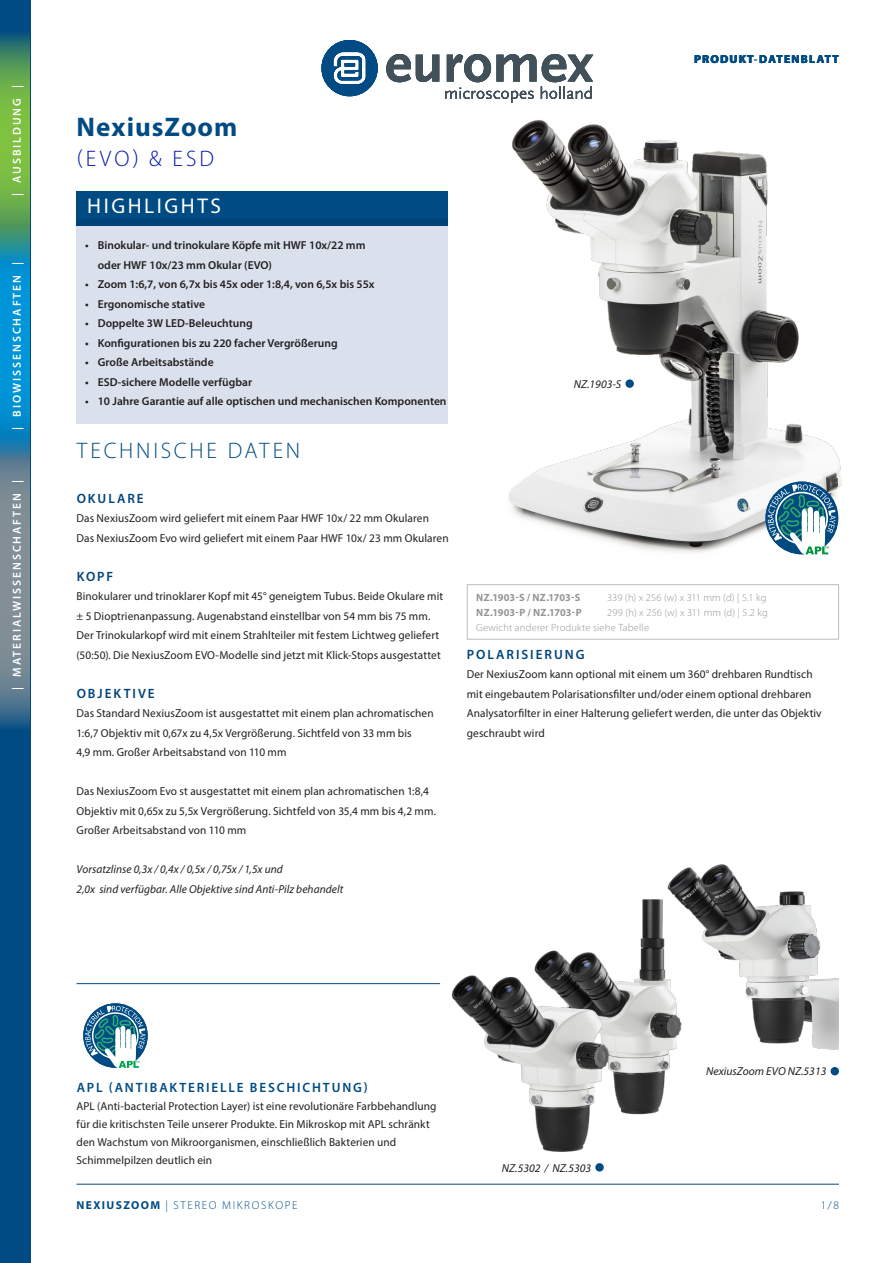
<style>
.page{position:relative;width:893px;height:1263px;background:#fff}
.page>*{position:absolute;margin:0;border:0;box-sizing:border-box;transform-origin:0 0}
.j_productkop{font:700 27px "Myriad Pro";letter-spacing:.04em;color:#004b84}
.j_product_onder_kop{font:300 22.5px "Myriad Pro";letter-spacing:.125em;color:#004b84}
.j_product_onder_kop-2{font:300 22.5px "Myriad Pro";letter-spacing:.14em;color:#0018a7}
.j_highlights{font:21.3px "Myriad Pro";letter-spacing:.12em;color:#fff}
.j_tussenkop{font:600 13.5px "Myriad Pro";letter-spacing:.14em;color:#004b84}
.j_tussenkop-2{font:600 13.5px "Myriad Pro";letter-spacing:.15em;color:#00447b}
.j_plat{font:600 13.5px "Myriad Pro";letter-spacing:.15em;color:#00447b}
.j_plat-2{font:11.55px/19.5px "Myriad Pro";letter-spacing:.01em;color:#231f20}
.j_specs_bullits{font:600 11.55px/19.5px "Myriad Pro";color:#231f20}
.j_tussenkop-3{font:11.55px/18px "Myriad Pro";letter-spacing:.01em;color:#231f20}
.italic{font:italic 11.55px/19.5px "Myriad Pro";letter-spacing:.005em;color:#231f20}
.t1{font:600 11.55px "Myriad Pro";letter-spacing:.17em;color:#fff}
.t2{font:300 11.55px "Myriad Pro";letter-spacing:.14em;color:#004b84}
.j_onderschrift{font:italic 11.55px "Myriad Pro";color:#231f20}
.t3{font:700 11.55px "Myriad Pro";letter-spacing:.12em;color:#004b84}
.j_dimensions_1{font:300 10.5px "Myriad Pro";letter-spacing:.01em;color:#939598}
.j_dimensions_1-2{font:700 10.5px "Myriad Pro";letter-spacing:.005em;color:#939598}
.j_dimensions{font:300 10.5px "Myriad Pro";letter-spacing:.02em;color:#939598}
.s1{font-weight:700}
</style>
<div class="page">
<div style="left:0;top:0;width:30px;height:1263px;background:#004b84"></div>
<svg style="left:0;top:460px;width:30px;height:268px;background:#728693"></svg>
<svg style="left:0;top:262px;width:30px;height:198px;background:#048ecf"></svg>
<svg style="left:0;top:34px;width:30px;height:228px;background:#5ea757"></svg>
<svg style="left:321px;top:40px;width:57px;height:56px"></svg>
<svg style="left:386px;top:54px;width:53px;height:28px"></svg>
<svg style="left:445px;top:54px;width:148px;height:45px"></svg>
<hr style="left:77px;top:1184px;width:762px;height:1px;background:#004b84">
<div style="left:77px;top:191px;width:371px;height:34px;background:#004b84"></div>
<div style="left:77px;top:219px;width:371px;height:204px;background:#dae1ed"></div>
<div style="left:830px;top:1067px;width:9px;height:8px;background:#004b84;border-radius:50%"></div>
<div style="left:595px;top:1163px;width:9px;height:8px;background:#004b84;border-radius:50%"></div>
<img style="left:538px;top:899px;width:132px;height:215px">
<img style="left:451px;top:961px;width:197px;height:203px">
<img style="left:490px;top:92px;width:352px;height:461px">
<img style="left:663px;top:864px;width:176px;height:194px">
<div style="left:467px;top:584px;width:372px;height:55px;border:1px solid #bcbdc0"></div>
<hr style="left:77px;top:983px;width:363px;height:1px;background:#004b84">
<svg style="left:83px;top:1003px;width:65px;height:65px"></svg>
<svg style="left:85px;top:1006px;width:60px;height:62px"></svg>
<svg style="left:765px;top:482px;width:73px;height:72px"></svg>
<svg style="left:768px;top:484px;width:67px;height:71px"></svg>
<p class="t1" style="left:10px;top:196px;width:113px;rotate:-90deg">| AUSBILDUNG |</p>
<p class="t1" style="left:10px;top:430px;width:169px;rotate:-90deg">| BIOWISSENSCHAFTEN |</p>
<p class="t1" style="left:10px;top:690px;width:211px;rotate:-90deg">| MATERIALWISSENSCHAFTEN |</p>
<p class="t3" style="left:694px;top:51px;width:147px">PRODUKT-DATENBLATT</p>
<p class="j_productkop" style="left:77px;top:109px;width:162px">NexiusZoom</p>
<p class="j_product_onder_kop-2" style="left:77px;top:145px;width:139px">(EVO) &amp; ESD</p>
<p class="j_highlights" style="left:87px;top:193px;width:135px">HIGHLIGHTS</p>
<p class="j_specs_bullits" style="left:98px;top:235px;width:269px;text-indent:-13px">• Binokular- und trinokulare Köpfe mit HWF 10x/22 mm oder HWF 10x/23 mm Okular (EVO)</p>
<p class="j_specs_bullits" style="left:85px;top:274px;width:291px">• Zoom 1:6,7, von 6,7x bis 45x oder 1:8,4, von 6,5x bis 55x</p>
<p class="j_specs_bullits" style="left:85px;top:294px;width:122px">• Ergonomische stative</p>
<p class="j_specs_bullits" style="left:85px;top:313px;width:169px">• Doppelte 3W LED-Beleuchtung</p>
<p class="j_specs_bullits" style="left:85px;top:333px;width:254px">• Konfigurationen bis zu 220 facher Vergrößerung</p>
<p class="j_specs_bullits" style="left:85px;top:352px;width:130px">• Große Arbeitsabstände</p>
<p class="j_specs_bullits" style="left:85px;top:372px;width:169px">• ESD-sichere Modelle verfügbar</p>
<p class="j_specs_bullits" style="left:85px;top:391px;width:363px">• 10 Jahre Garantie auf alle optischen und mechanischen Komponenten</p>
<p class="j_product_onder_kop" style="left:77px;top:437px;width:225px">TECHNISCHE DATEN</p>
<p class="j_tussenkop-2" style="left:77px;top:489px;width:69px">OKULARE</p>
<p class="j_plat-2" style="left:77px;top:508px;width:354px">Das NexiusZoom wird geliefert mit einem Paar HWF 10x/ 22 mm Okularen</p>
<p class="j_plat-2" style="left:77px;top:528px;width:374px">Das NexiusZoom Evo wird geliefert mit einem Paar HWF 10x/ 23 mm Okularen</p>
<p class="j_tussenkop-2" style="left:77px;top:567px;width:38px">KOPF</p>
<p class="j_plat-2" style="left:77px;top:586px;width:368px">Binokularer und trinoklarer Kopf mit 45° geneigtem Tubus. Beide Okulare mit ± 5 Dioptrienanpassung. Augenabstand einstellbar von 54 mm bis 75 mm.<br>Der Trinokularkopf wird mit einem Strahlteiler mit festem Lichtweg geliefert (50:50). Die NexiusZoom EVO-Modelle sind jetzt mit Klick-Stops ausgestattet</p>
<p class="j_plat" style="left:77px;top:684px;width:80px">OBJEKTIVE</p>
<p class="j_plat-2" style="left:77px;top:703px;width:359px">Das Standard NexiusZoom ist ausgestattet mit einem plan achromatischen<br>1:6,7 Objektiv mit 0,67x zu 4,5x Vergrößerung. Sichtfeld von 33 mm bis<br>4,9 mm. Großer Arbeitsabstand von 110 mm</p>
<p class="j_plat-2" style="left:77px;top:781px;width:361px">Das NexiusZoom Evo st ausgestattet mit einem plan achromatischen 1:8,4<br>Objektiv mit 0,65x zu 5,5x Vergrößerung. Sichtfeld von 35,4 mm bis 4,2 mm.<br>Großer Arbeitsabstand von 110 mm</p>
<p class="italic" style="left:77px;top:859px;width:268px">Vorsatzlinse 0,3x / 0,4x / 0,5x / 0,75x / 1,5x und<br>2,0x sind verfügbar. Alle Objektive sind Anti-Pilz behandelt</p>
<p class="j_onderschrift" style="left:574px;top:377px;width:49px">NZ.1903-S</p>
<p class="j_dimensions_1-2" style="left:476px;top:590px;width:106px">NZ.1903-S / NZ.1703-S</p>
<p class="j_dimensions_1" style="left:607px;top:591px;width:161px">339 (h) x 256 (w) x 311 mm (d) | 5.1 kg</p>
<p class="j_dimensions_1-2" style="left:476px;top:605px;width:107px">NZ.1903-P / NZ.1703-P</p>
<p class="j_dimensions_1" style="left:607px;top:606px;width:162px">299 (h) x 256 (w) x 311 mm (d) | 5.2 kg</p>
<p class="j_dimensions" style="left:476px;top:621px;width:174px">Gewicht anderer Produkte siehe Tabelle</p>
<p class="j_tussenkop-2" style="left:467px;top:645px;width:119px">POLARISIERUNG</p>
<p class="j_plat-2" style="left:467px;top:664px;width:356px">Der NexiusZoom kann optional mit einem um 360° drehbaren Rundtisch mit eingebautem Polarisationsfilter und/oder einem optional drehbaren Analysatorfilter in einer Halterung geliefert werden, die unter das Objektiv geschraubt wird</p>
<p class="j_tussenkop" style="left:77px;top:1079px;width:293px">APL (ANTIBAKTERIELLE BESCHICHTUNG)</p>
<p class="j_tussenkop-3" style="left:77px;top:1097px;width:361px">APL (Anti-bacterial Protection Layer) ist eine revolutionäre Farbbehandlung für die kritischsten Teile unserer Produkte. Ein Mikroskop mit APL schränkt den Wachstum von Mikroorganismen, einschließlich Bakterien und Schimmelpilzen deutlich ein</p>
<p class="t2" style="left:77px;top:1198px;width:222px"><span class="s1">NEXIUSZOOM</span> | STEREO MIKROSKOPE</p>
<p class="j_onderschrift" style="left:502px;top:1160px;width:91px">NZ.5302 / NZ.5303</p>
<p class="italic" style="left:706px;top:1061px;width:122px">NexiusZoom EVO NZ.5313</p>
<p class="t2" style="left:821px;top:1198px;width:20px">1/8</p>
</div>
